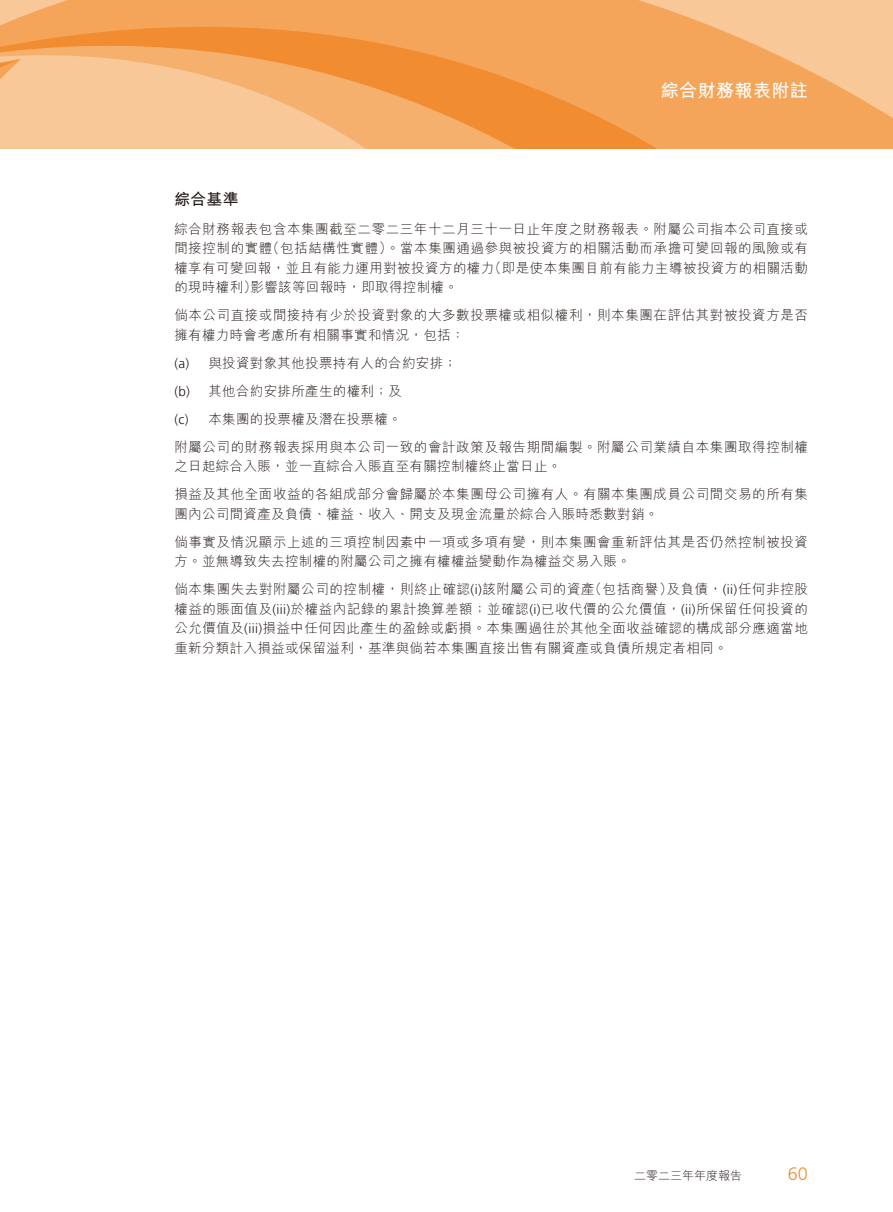
<style>
.page{position:relative;width:893px;height:1212px;background:#fff}
.page>*{position:absolute;margin:0;border:0;box-sizing:border-box;transform-origin:0 0}
.t1{font:700 18px "M Hei HK";letter-spacing:.025em;color:#fff}
.t2{font:300 18px "Frutiger LT Std";color:#f18c31}
.t3{font:700 15.75px "M Hei HK";color:#231916}
.t4{font:300 13.5px/19.5px "M Hei HK";letter-spacing:.04em;color:#231916}
.t5{font:300 13.5px "Frutiger LT Std";color:#231916}
.t6{font:300 12px "M Hei HK";color:#231916}
.s1{font-family:"Frutiger LT Std"}
</style>
<div class="page">
<svg style="left:868px;top:0;width:25px;height:148px;background:#f7bf88"></svg>
<svg style="left:20px;top:0;width:848px;height:148px;background:#f5ab65"></svg>
<svg style="left:0;top:0;width:20px;height:148px;background:#f7bc84"></svg>
<h1 class="t1" style="left:661px;top:77px;width:149px">綜合財務報表附註</h1>
<p class="t3" style="left:174px;top:188px;width:66px">綜合基準</p>
<p class="t4" style="left:174px;top:219px;width:635px;text-align:right">綜合財務報表包含本集團截至二零二三年十二月三十一日止年度之財務報表。附屬公司指本公司直接或（包括結構性實體）。當本集團通過參與被投資方的相關活動而承擔可變回報的風險或有</p>
<p class="t4" style="left:174px;top:238px;width:99px">間接控制的實體</p>
<p class="t4" style="left:488px;top:258px;width:322px">（即是使本集團目前有能力主導被投資方的相關活動</p>
<p class="t4" style="left:251px;top:258px;width:245px;text-indent:-76px">權享有可變回報，並且有能力運用對被投資方的權力影響該等回報時，即取得控制權。</p>
<p class="t4" style="left:174px;top:273px;width:635px;line-height:28px">的現時權利）<br>倘本公司直接或間接持有少於投資對象的大多數投票權或相似權利，則本集團在評估其對被投資方是否</p>
<p class="t4" style="left:208px;top:320px;width:258px;line-height:28px;text-indent:-34px">擁有權力時會考慮所有相關事實和情況，包括：與投資對象其他投票持有人的合約安排;</p>
<p class="t5" style="left:174px;top:355px;width:16px">a( )</p>
<p class="t5" style="left:174px;top:383px;width:17px">b( )</p>
<p class="t4" style="left:208px;top:381px;width:195px">其他合約安排所產生的權利；及</p>
<p class="t4" style="left:208px;top:409px;width:195px">本集團的投票權及潛在投票權。</p>
<p class="t5" style="left:174px;top:411px;width:16px">c( )</p>
<p class="t4" style="left:174px;top:437px;width:635px">附屬公司的財務報表採用與本公司一致的會計政策及報告期間編製。附屬公司業績自本集團取得控制權之日起綜合入賬，並一直綜合入賬直至有關控制權終止當日止。</p>
<p class="t4" style="left:174px;top:484px;width:635px">損益及其他全面收益的各組成部分會歸屬於本集團母公司擁有人。有關本集團成員公司間交易的所有集團內公司間資產及負債、權益、收入、開支及現金流量於綜合入賬時悉數對銷。</p>
<p class="t4" style="left:174px;top:532px;width:635px">倘事實及情況顯示上述的三項控制因素中一項或多項有變，則本集團會重新評估其是否仍然控制被投資方。並無導致失去控制權的附屬公司之擁有權權益變動作為權益交易入賬。</p>
<p class="t4" style="left:667px;top:579px;width:143px">及負債， <span class="s1">)i i(</span> 任何非控股</p>
<p class="t4" style="left:588px;top:579px;width:86px">（包括商譽）</p>
<p class="t4" style="left:174px;top:579px;width:635px">倘本集團失去對附屬公司的控制權，則終止確認 <span class="s1">)i(</span> 該附屬公司的資產<br>權益的賬面值及<span class="s1">(iii)</span>於權益內記錄的累計換算差額；並確認 <span class="s1">)i(</span> 已收代價的公允價值， <span class="s1">)i i(</span> 所保留任何投資的公允價值及<span class="s1">(iii)</span>損益中任何因此產生的盈餘或虧損。本集團過往於其他全面收益確認的構成部分應適當地重新分類計入損益或保留溢利，基準與倘若本集團直接出售有關資產或負債所規定者相同。</p>
<p class="t6" style="left:634px;top:1169px;width:109px">二零二三年年度報告</p>
<h1 class="t2" style="left:788px;top:1164px;width:22px">60</h1>
</div>
